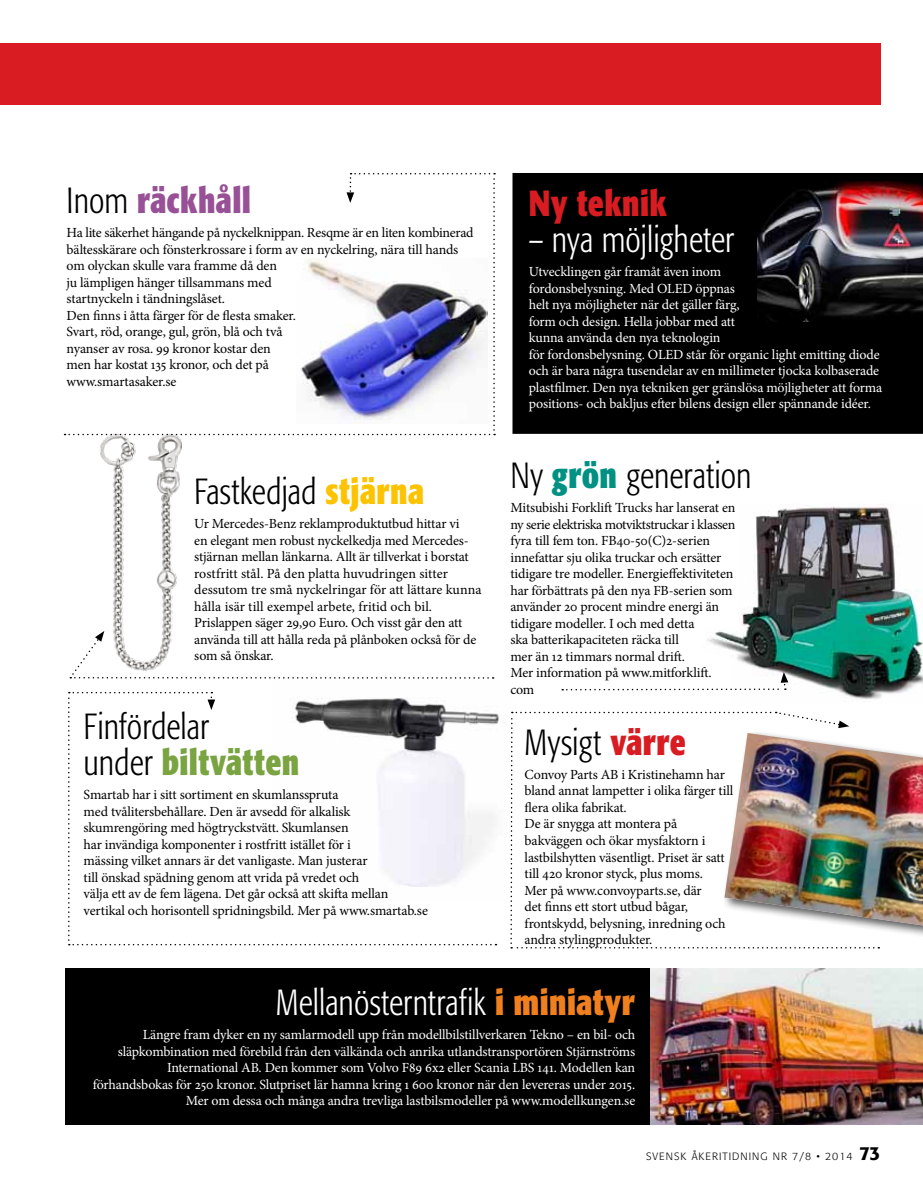
<style>
.page{position:relative;width:923px;height:1191px;background:#fff}
.page>*{position:absolute;margin:0;border:0;box-sizing:border-box;transform-origin:0 0}
.t1{font:300 36px/36px "Formata OT Condenced";letter-spacing:.005em;color:#000;scale:.93 1}
.t2{font:300 36px "Formata OT Condenced";letter-spacing:.005em;color:#fff;scale:.93 1}
.t3{font:700 36px "Formata OT Condenced";letter-spacing:.01em;color:#985096;scale:.93 1}
.t4{font:700 36px "Formata OT Condenced";letter-spacing:.01em;color:#d81c21;scale:.93 1}
.t5{font:13.95px/16.5px "Minion Pro";letter-spacing:-.01em;color:#000}
.t6{font:13.95px/16.5px "Minion Pro";letter-spacing:-.01em;color:#fff;text-align:right}
.t7{font:300 10.5px "Formata OT";letter-spacing:.1em;color:#000}
.s1{font-weight:300;color:#000}
.s2{font-weight:700;color:#fdc301}
.s3{font-weight:700;color:#7aa341}
.s4{font-weight:700;color:#009183}
.s5{font-weight:700;color:#d81c21}
.s6{font-weight:700;color:#f0801d}
.s7{font-weight:500;font-size:18.75px}
</style>
<div class="page">
<img style="left:707px;top:504px;width:216px;height:196px">
<div style="left:512px;top:173px;width:411px;height:261px;background:#000"></div>
<img style="left:96px;top:435px;width:85px;height:196px">
<svg style="left:65px;top:173px;width:430px;height:262px"></svg>
<svg style="left:68px;top:692px;width:428px;height:253px"></svg>
<div style="left:0;top:43px;width:880px;height:61px;background:#d81c21"></div>
<div style="left:65px;top:968px;width:584px;height:156px;background:#000"></div>
<svg style="left:70px;top:631px;width:423px;height:47px"></svg>
<img style="left:650px;top:968px;width:273px;height:156px">
<img style="left:757px;top:181px;width:166px;height:141px">
<svg style="left:562px;top:672px;width:226px;height:19px"></svg>
<img style="left:296px;top:258px;width:191px;height:165px">
<svg style="left:510px;top:711px;width:413px;height:237px"></svg>
<img style="left:724px;top:733px;width:199px;height:192px">
<h1 class="t3" style="left:67px;top:178px;width:200px"><span class="s1">Inom</span> räckhåll</h1>
<p class="t5" style="left:67px;top:225px;width:408px">Ha lite säkerhet hängande på nyckelknippan. Resqme är en liten kombinerad bältesskärare och fönsterkrossare i form av en nyckelring, nära till hands om olyckan skulle vara framme då den<br>ju lämpligen hänger tillsammans med<br>startnyckeln i tändningslåset.<br>Den finns i åtta färger för de flesta smaker.<br>Svart, röd, orange, gul, grön, blå och två<br>nyanser av rosa. 99 kronor kostar den<br>men har kostat 135 kronor, och det på<br>www.smartasaker.se</p>
<h1 class="t1" style="left:194px;top:474px;width:249px">Fastkedjad <span class="s2">stjärna</span></h1>
<p class="t5" style="left:194px;top:515px;width:289px">Ur Mercedes-Benz reklamproduktutbud hittar vi<br>en elegant men robust nyckelkedja med Mercedes&shy;stjärnan mellan länkarna. Allt är tillverkat i borstat rostfritt stål. På den platta huvudringen sitter dessutom tre små nyckelringar för att lättare kunna hålla isär till exempel arbete, fritid och bil.<br>Prislappen säger 29,90 Euro. Och visst går den att använda till att hålla reda på plånboken också för de som så önskar.</p>
<h1 class="t1" style="left:84px;top:709px;width:233px">Finfördelar<br>under <span class="s3">biltvätten</span></h1>
<p class="t5" style="left:84px;top:786px;width:346px">Smartab har i sitt sortiment en skumlansspruta<br>med tvålitersbehållare. Den är avsedd för alkalisk skumrengöring med högtryckstvätt. Skumlansen<br>har invändiga komponenter i rostfritt istället för i<br>mässing vilket annars är det vanligaste. Man justerar<br>till önskad spädning genom att vrida på vredet och<br>välja ett av de fem lägena. Det går också att skifta mellan vertikal och horisontell spridningsbild. Mer på www.smartab.se</p>
<h1 class="t4" style="left:529px;top:181px;width:150px">Ny teknik</h1>
<h1 class="t2" style="left:529px;top:219px;width:222px">– nya möjligheter</h1>
<p class="t6" style="left:529px;top:263px;width:355px;text-align:left">Utvecklingen går framåt även inom<br>fordonsbelysning. Med OLED öppnas<br>helt nya möjligheter när det gäller färg,<br>form och design. Hella jobbar med att<br>kunna använda den nya teknologin<br>för fordonsbelysning. OLED står för organic light emitting diode och är bara några tusendelar av en millimeter tjocka kolbaserade plastfilmer. Den nya tekniken ger gränslösa möjligheter att forma positions- och bakljus efter bilens design eller spännande idéer.</p>
<h1 class="t1" style="left:510px;top:458px;width:261px">Ny <span class="s4">grön</span> generation</h1>
<p class="t5" style="left:510px;top:500px;width:226px">Mitsubishi Forklift Trucks har lanserat en ny serie elektriska motviktstruckar i klassen fyra till fem ton. FB40-50(C)2-serien innefattar sju olika truckar och ersätter tidigare tre modeller. Energieffektiviteten har förbättrats på den nya FB-serien som använder 20 procent mindre energi än tidigare modeller. I och med detta<br>ska batterikapaciteten räcka till<br>mer än 12 timmars normal drift.<br>Mer information på www.mitforklift. com</p>
<h1 class="t1" style="left:524px;top:725px;width:175px">Mysigt <span class="s5">värre</span></h1>
<p class="t5" style="left:524px;top:766px;width:210px">Convoy Parts AB i Kristinehamn har bland annat lampetter i olika färger till flera olika fabrikat.<br>De är snygga att montera på bakväggen och ökar mysfaktorn i lastbilshytten väsentligt. Priset är satt till 420 kronor styck, plus moms.<br>Mer på www.convoyparts.se, där<br>det finns ett stort utbud bågar, frontskydd, belysning, inredning och andra stylingprodukter.</p>
<h1 class="t2" style="left:276px;top:981px;width:388px">Mellanösterntrafik <span class="s6">i miniatyr</span></h1>
<p class="t6" style="left:93px;top:1026px;width:544px">Längre fram dyker en ny samlarmodell upp från modellbilstillverkaren Tekno – en bil- och släpkombination med förebild från den välkända och anrika utlandstransportören Stjärnströms International AB. Den kommer som Volvo F89 6x2 eller Scania LBS 141. Modellen kan förhandsbokas för 250 kronor. Slutpriset lär hamna kring 1 600 kronor när den levereras under 2015.<br>Mer om dessa och många andra trevliga lastbilsmodeller på www.modellkungen.se</p>
<p class="t7" style="left:646px;top:1150px;width:236px">SVENSK ÅKERITIDNING NR 7/8 • 2014 <span class="s7">73</span></p>
</div>
